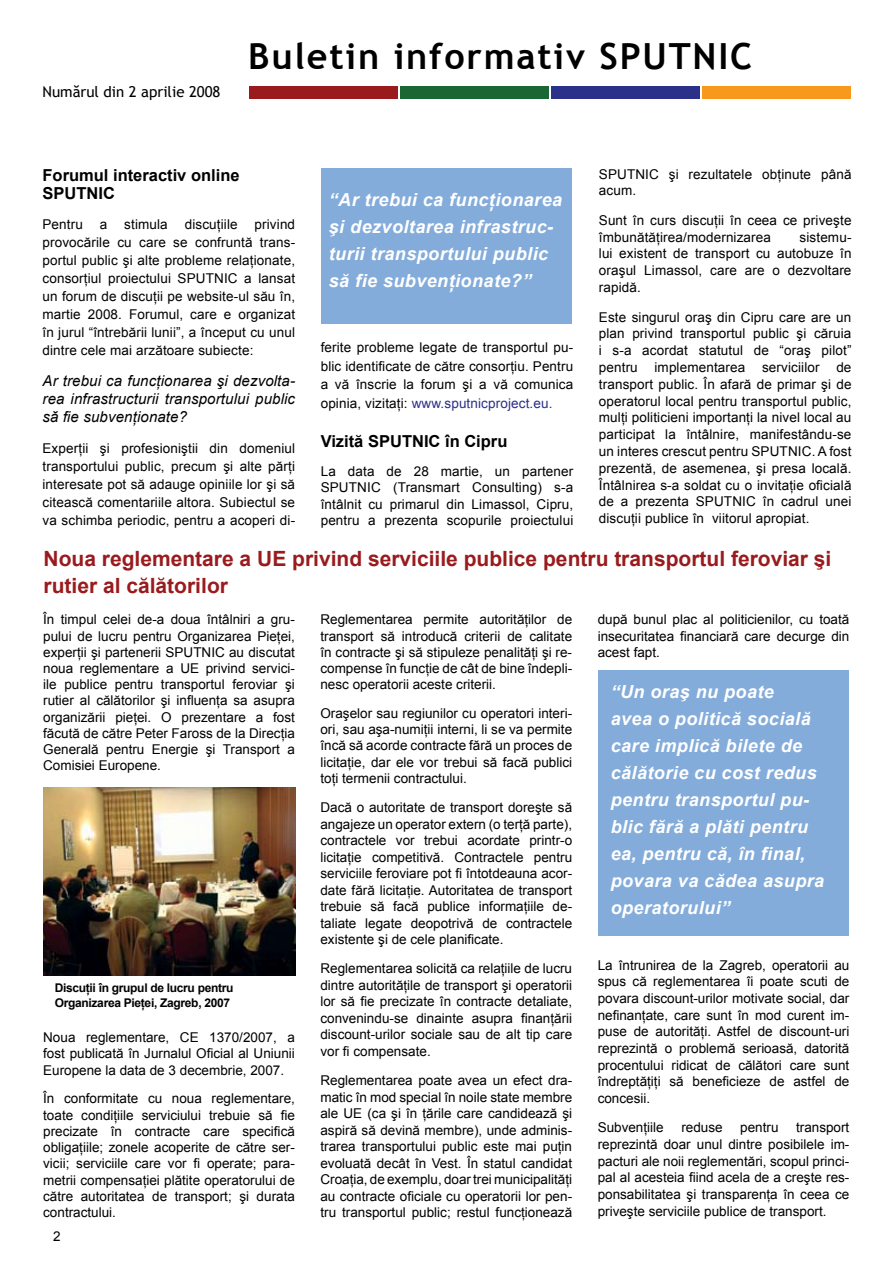
<style>
.page{position:relative;width:893px;height:1263px;background:#fff}
.page>*{position:absolute;margin:0;border:0;box-sizing:border-box;transform-origin:0 0}
.t1{font:700 36px "Trebuchet MS";letter-spacing:.05em;color:#000}
.t2{font:700 21px/27px "Arial";color:#991b1e}
.t3{font:italic 700 18px/27px "Arial";letter-spacing:.025em;color:#fff}
.t4{font:700 16.5px/18px "Arial";color:#000}
.t5{font:italic 15px/18px "Arial";letter-spacing:.01em;color:#000;text-align:justify}
.t6{font:15px "Trebuchet MS";color:#000}
.t7{font:13.5px/16.2px "Arial";color:#000;text-align:justify}
.t8{font:700 12px/14.4px "Arial";letter-spacing:-.025em;color:#000}
.s1{color:#2b3088}
</style>
<div class="page">
<div style="left:598px;top:670px;width:251px;height:265px;background:#84acdb"></div>
<div style="left:249px;top:86px;width:149px;height:13px;background:#991b1e"></div>
<div style="left:400px;top:86px;width:149px;height:13px;background:#1a6734"></div>
<div style="left:551px;top:86px;width:149px;height:13px;background:#2b3088"></div>
<div style="left:702px;top:86px;width:149px;height:13px;background:#f8991d"></div>
<img style="left:44px;top:787px;width:251px;height:188px">
<div style="left:321px;top:168px;width:251px;height:156px;background:#84acdb"></div>
<p class="t6" style="left:43px;top:83px;width:179px">Numărul din 2 aprilie 2008</p>
<h1 class="t1" style="left:248px;top:34px;width:506px">Buletin informativ SPUTNIC</h1>
<p class="t4" style="left:43px;top:166px;width:199px">Forumul interactiv online<br>SPUTNIC</p>
<p class="t7" style="left:43px;top:217px;width:42px">Pentru</p>
<p class="t7" style="left:100px;top:217px;width:9px">a</p>
<p class="t7" style="left:124px;top:217px;width:45px">stimula</p>
<p class="t7" style="left:185px;top:217px;width:54px">discuţiile</p>
<p class="t7" style="left:43px;top:216px;width:254px;line-height:18px;text-indent:212px">privind provocările cu care se confruntă trans&shy;portul public şi alte probleme relaţionate, consorţiul proiectului SPUTNIC a lansat un forum de discuţii pe website-ul său în, martie 2008. Forumul, care e organizat în jurul “întrebării lunii”, a început cu unul dintre cele mai arzătoare subiecte:</p>
<p class="t5" style="left:43px;top:372px;width:254px">Ar trebui ca funcţionarea şi dezvolta&shy;rea infrastructurii transportului public să fie subvenţionate?</p>
<p class="t7" style="left:43px;top:439px;width:254px;line-height:18px">Experţii şi profesioniştii din domeniul transportului public, precum şi alte părţi interesate pot să adauge opiniile lor şi să citească comentariile altora. Subiectul se va schimba periodic, pentru a acoperi di-</p>
<h3 class="t3" style="left:329px;top:187px;width:235px">“Ar trebui ca funcţionarea şi dezvoltarea infrastruc&shy;turii transportului public să fie subvenţionate?”</h3>
<p class="t7" style="left:321px;top:338px;width:254px;line-height:18.6px">ferite probleme legate de transportul pu&shy;blic identificate de către consorţiu. Pentru a vă înscrie la forum şi a vă comunica opinia, vizitaţi: <span class="s1">www.sputnicproject.eu.</span></p>
<p class="t4" style="left:321px;top:433px;width:188px">Vizită SPUTNIC în Cipru</p>
<p class="t7" style="left:321px;top:463px;width:254px">La data de 28 martie, un partener SPUTNIC (Transmart Consulting) s-a întâlnit cu primarul din Limassol, Cipru, pentru a prezenta scopurile proiectului</p>
<p class="t7" style="left:599px;top:165px;width:254px;line-height:16.8px">SPUTNIC şi rezultatele obţinute până acum.</p>
<p class="t7" style="left:599px;top:212px;width:254px;line-height:16.8px">Sunt în curs discuţii în ceea ce priveşte îmbunătăţirea/modernizarea</p>
<p class="t7" style="left:599px;top:229px;width:254px;line-height:16.8px;text-indent:201px">sistemu&shy;lui existent de transport cu autobuze în oraşul Limassol, care are o dezvoltare rapidă.</p>
<p class="t7" style="left:599px;top:309px;width:254px;line-height:16.8px">Este singurul oraş din Cipru care are un plan privind transportul public şi căruia i s-a acordat statutul de “oraş pilot” pentru implementarea serviciilor de transport public. În afară de primar şi de operatorul local pentru transportul public, mulţi politicieni importanţi la nivel local au participat la întâlnire, manifestându-se un interes crescut pentru SPUTNIC. A fost prezentă, de asemenea, şi presa locală.<br>Întâlnirea s-a soldat cu o invitaţie oficială de a prezenta SPUTNIC în cadrul unei discuţii publice în viitorul apropiat.</p>
<h2 class="t2" style="left:44px;top:546px;width:789px">Noua reglementare a UE privind serviciile publice pentru transportul feroviar şi rutier al călătorilor</h2>
<p class="t7" style="left:43px;top:612px;width:253px">În timpul celei de-a doua întâlniri a gru&shy;pului de lucru pentru Organizarea Pieţei, experţii şi partenerii SPUTNIC au discutat noua reglementare a UE privind servici&shy;ile publice pentru transportul feroviar şi rutier al călătorilor şi influenţa sa asupra organizării pieţei. O prezentare a fost făcută de către Peter Faross de la Direcţia Generală pentru Energie şi Transport a Comisiei Europene.</p>
<p class="t8" style="left:55px;top:981px;width:180px">Discuţii în grupul de lucru pentru<br>Organizarea Pieţei, Zagreb, 2007</p>
<p class="t7" style="left:43px;top:1029px;width:253px">Noua reglementare, CE 1370/2007, a fost publicată în Jurnalul Oficial al Uniunii Europene la data de 3 decembrie, 2007.</p>
<p class="t7" style="left:43px;top:1091px;width:253px">În conformitate cu noua reglementare, toate condiţiile serviciului trebuie să fie precizate în contracte care specifică obligaţiile; zonele acoperite de către ser&shy;vicii; serviciile care vor fi operate; para&shy;metrii compensaţiei plătite operatorului de către autoritatea de transport; şi durata contractului.</p>
<p class="t7" style="left:53px;top:1228px;width:9px">2</p>
<p class="t7" style="left:320px;top:612px;width:253px">Reglementarea permite autorităţilor de transport să introducă criterii de calitate în contracte şi să stipuleze penalităţi şi re&shy;compense în funcţie de cât de bine îndepli&shy;nesc operatorii aceste criterii.</p>
<p class="t7" style="left:320px;top:705px;width:253px">Oraşelor sau regiunilor cu operatori interi&shy;ori, sau aşa-numiţii interni, li se va permite încă să acorde contracte fără un proces de licitaţie, dar ele vor trebui să facă publici toţi termenii contractului.</p>
<p class="t7" style="left:320px;top:799px;width:253px">Dacă o autoritate de transport doreşte să angajeze un operator extern (o terţă parte), contractele vor trebui acordate printr-o licitaţie competitivă. Contractele pentru serviciile feroviare pot fi întotdeauna acor&shy;date fără licitaţie. Autoritatea de transport trebuie să facă publice informaţiile de&shy;taliate legate deopotrivă de contractele existente şi de cele planificate.</p>
<p class="t7" style="left:320px;top:960px;width:253px">Reglementarea solicită ca relaţiile de lucru dintre autorităţile de transport şi operatorii lor să fie precizate în contracte detaliate, convenindu-se dinainte asupra finanţării discount-urilor sociale sau de alt tip care vor fi compensate.</p>
<p class="t7" style="left:320px;top:1072px;width:253px">Reglementarea poate avea un efect dra&shy;matic în mod special în noile state membre ale UE (ca şi în ţările care candidează şi aspiră să devină membre), unde adminis&shy;trarea transportului public este mai puţin evoluată decât în Vest. În statul candidat Croaţia, de exemplu, doar trei municipalităţi au contracte oficiale cu operatorii lor pen&shy;tru transportul public; restul funcţionează</p>
<p class="t7" style="left:598px;top:611px;width:253px">după bunul plac al politicienilor, cu toată insecuritatea financiară care decurge din acest fapt.</p>
<h3 class="t3" style="left:611px;top:679px;width:215px">“Un oraş nu poate<br>avea o politică socială care implică bilete de călătorie cu cost redus pentru transportul pu&shy;blic fără a plăti pentru ea, pentru că, în final, povara va cădea asupra operatorului”</h3>
<p class="t7" style="left:598px;top:957px;width:253px;line-height:16.6px">La întrunirea de la Zagreb, operatorii au spus că reglementarea îi poate scuti de povara discount-urilor motivate social, dar nefinanţate, care sunt în mod curent im&shy;puse de autorităţi. Astfel de discount-uri reprezintă o problemă serioasă, datorită procentului ridicat de călători care sunt îndreptăţiţi să beneficieze de astfel de concesii.</p>
<p class="t7" style="left:598px;top:1120px;width:68px">Subvenţiile</p>
<p class="t7" style="left:681px;top:1120px;width:43px">reduse</p>
<p class="t7" style="left:740px;top:1120px;width:40px">pentru</p>
<p class="t7" style="left:598px;top:1119px;width:253px;line-height:16.6px;text-indent:198px">transport reprezintă doar unul dintre posibilele im&shy;pacturi ale noii reglementări, scopul princi&shy;pal al acesteia fiind acela de a creşte res&shy;ponsabilitatea şi transparenţa în ceea ce priveşte serviciile publice de transport.</p>
</div>
